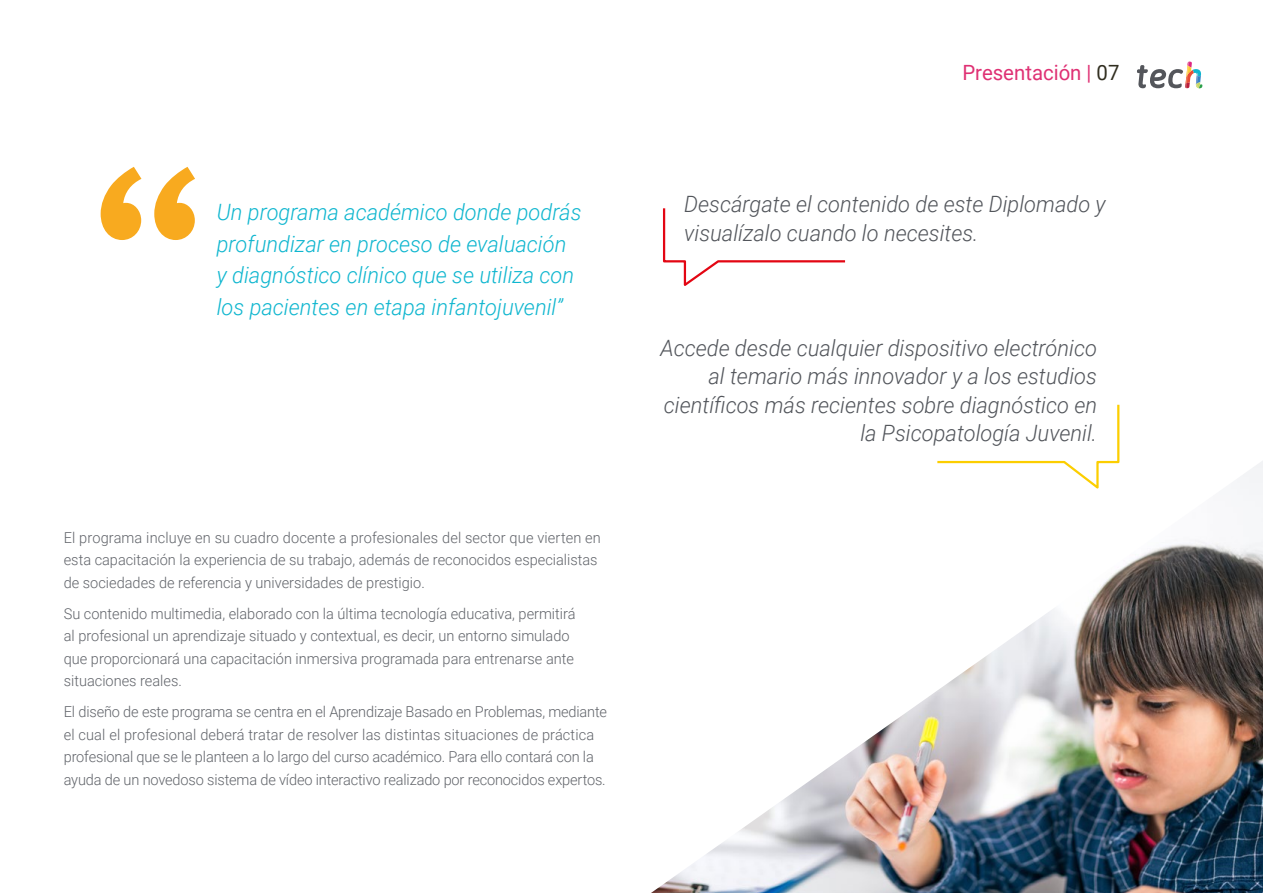
<style>
.page{position:relative;width:1263px;height:893px;background:#fff}
.page>*{position:absolute;margin:0;border:0;box-sizing:border-box;transform-origin:0 0}
.t1{font:italic 300 22.5px/28.5px "Roboto";color:#52555b;text-align:right}
.t2{font:italic 300 22.5px/31.5px "Roboto";color:#0fb6cf}
.t3{font:21px "Roboto";color:#df3174}
.t4{font:300 15px/22.5px "Roboto";color:#61646a}
.s1{color:#312e20}
</style>
<div class="page">
<svg style="left:101px;top:167px;width:94px;height:73px"></svg>
<img style="left:651px;top:461px;width:612px;height:432px">
<svg style="left:935px;top:404px;width:185px;height:88px"></svg>
<svg style="left:663px;top:208px;width:183px;height:78px"></svg>
<svg style="left:1137px;top:62px;width:65px;height:27px"></svg>
<h1 class="t2" style="left:217px;top:196px;width:366px">Un programa académico donde podrás profundizar en proceso de evaluación y diagnóstico clínico que se utiliza con los pacientes en etapa infantojuvenil”</h1>
<p class="t4" style="left:64px;top:526px;width:539px">El programa incluye en su cuadro docente a profesionales del sector que vierten en esta capacitación la experiencia de su trabajo, además de reconocidos especialistas de sociedades de referencia y universidades de prestigio.</p>
<p class="t4" style="left:64px;top:602px;width:513px">Su contenido multimedia, elaborado con la última tecnología educativa, permitirá al profesional un aprendizaje situado y contextual, es decir, un entorno simulado que proporcionará una capacitación inmersiva programada para entrenarse ante situaciones reales.</p>
<p class="t4" style="left:64px;top:700px;width:545px">El diseño de este programa se centra en el Aprendizaje Basado en Problemas, mediante el cual el profesional deberá tratar de resolver las distintas situaciones de práctica profesional que se le planteen a lo largo del curso académico. Para ello contará con la ayuda de un novedoso sistema de vídeo interactivo realizado por reconocidos expertos.</p>
<h2 class="t3" style="left:962px;top:57px;width:159px">Presentación | <span class="s1">07</span></h2>
<h1 class="t1" style="left:684px;top:189px;width:423px;text-align:left">Descárgate el contenido de este Diplomado y visualízalo cuando lo necesites.</h1>
<h1 class="t1" style="left:660px;top:333px;width:438px">Accede desde cualquier dispositivo electrónico al temario más innovador y a los estudios científicos más recientes sobre diagnóstico en la Psicopatología Juvenil.</h1>
</div>
